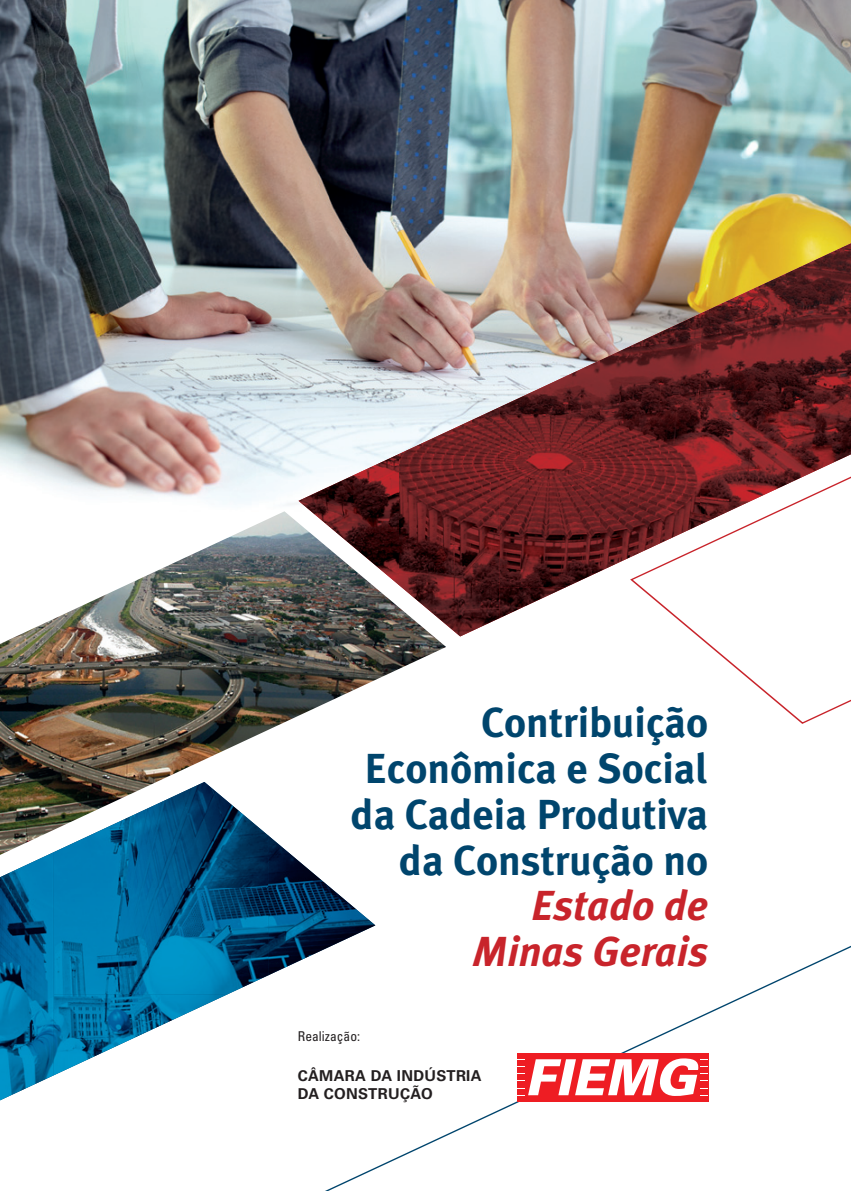
<style>
.page{position:relative;width:851px;height:1191px;background:#fff}
.page>*{position:absolute;margin:0;border:0;box-sizing:border-box;transform-origin:0 0}
.t1{font:700 41.85px/45.8px "Meta Plus";color:#00456d;text-align:right}
.t2{font:italic 700 41.85px/45.8px "Meta Plus";color:#c8242b;text-align:right}
.t3{font:700 15px/18px "Univers LT Std";letter-spacing:.02em;color:#231f20}
.t4{font:condensed 13.5px "Univers LT Std";color:#231f20}
</style>
<div class="page">
<img style="left:0;top:0;width:850px;height:506px">
<img style="left:298px;top:243px;width:402px;height:376px">
<img style="left:700px;top:243px;width:150px;height:217px">
<img style="left:599px;top:313px;width:101px;height:225px">
<img style="left:499px;top:360px;width:101px;height:227px">
<img style="left:398px;top:407px;width:101px;height:229px">
<img style="left:298px;top:454px;width:101px;height:57px">
<img style="left:599px;top:538px;width:29px;height:33px">
<img style="left:499px;top:587px;width:66px;height:31px">
<svg style="left:628px;top:460px;width:222px;height:264px"></svg>
<svg style="left:325px;top:946px;width:525px;height:245px"></svg>
<img style="left:0;top:511px;width:446px;height:271px">
<svg style="left:0;top:782px;width:375px;height:318px"></svg>
<img style="left:53px;top:782px;width:215px;height:212px">
<img style="left:0;top:852px;width:54px;height:248px">
<img style="left:268px;top:835px;width:107px;height:140px">
<img style="left:53px;top:994px;width:108px;height:81px">
<img style="left:161px;top:994px;width:67px;height:31px">
<div style="left:517px;top:1053px;width:191px;height:48px;background:#ee1d23"></div>
<svg style="left:517px;top:1058px;width:191px;height:38px"></svg>
<p class="t1" style="left:350px;top:700px;width:359px">Contribuição<br>Econômica e Social da Cadeia Produtiva da Construção no</p>
<p class="t2" style="left:472px;top:882px;width:238px">Estado de<br>Minas Gerais</p>
<p class="t4" style="left:298px;top:1028px;width:64px">Realização:</p>
<p class="t3" style="left:298px;top:1066px;width:185px">CÂMARA DA INDÚSTRIA<br>DA CONSTRUÇÃO</p>
</div>
